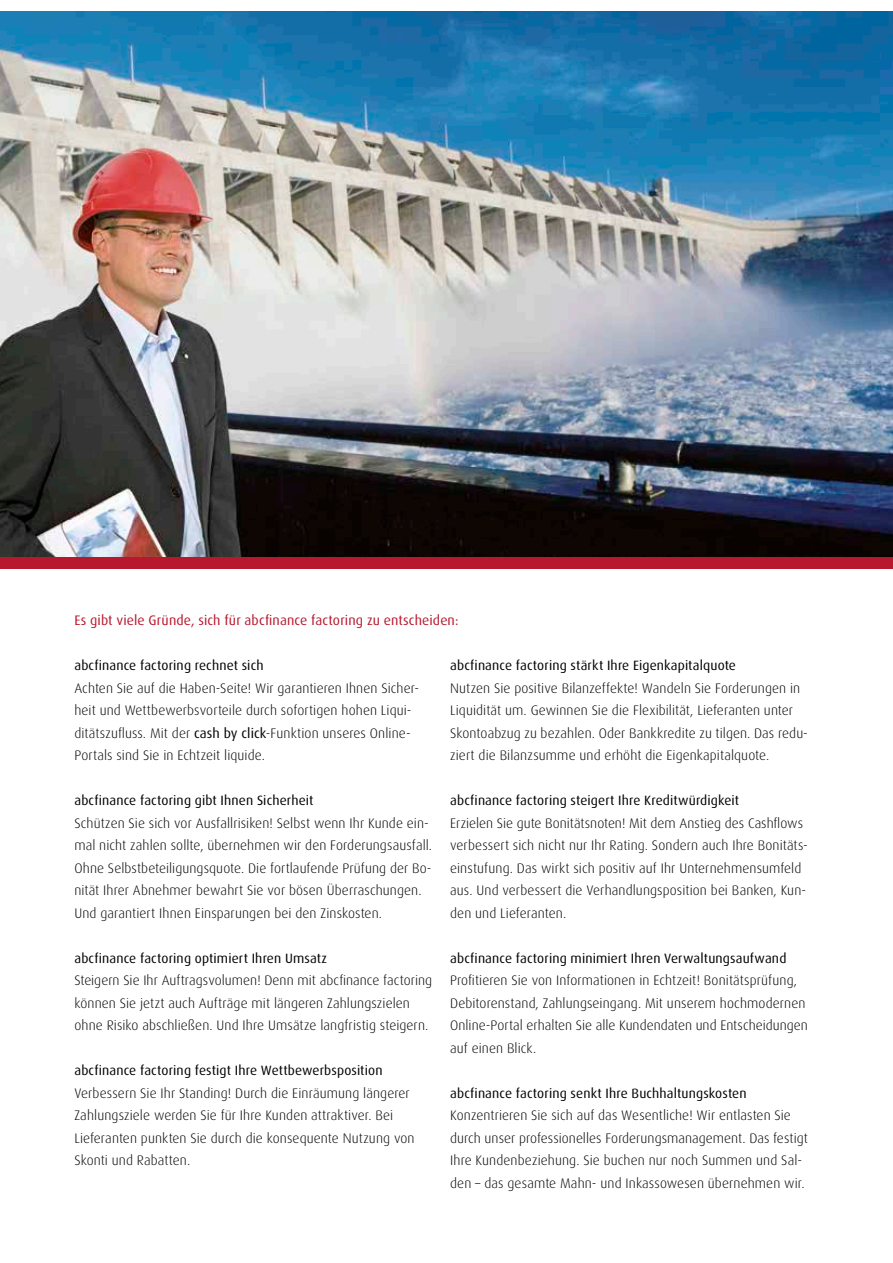
<style>
.page{position:relative;width:893px;height:1263px;background:#fff}
.page>*{position:absolute;margin:0;border:0;box-sizing:border-box;transform-origin:0 0}
.t1{font:300 13.8px/22.5px "Dax";letter-spacing:.005em;color:#000}
.t2{font:13.8px "Dax";letter-spacing:.01em;color:#b7182d}
.t3{font:13.5px "Dax";letter-spacing:.01em;color:#000}
.s1{font-weight:400}
</style>
<div class="page">
<img style="left:0;top:11px;width:893px;height:547px">
<div style="left:0;top:558px;width:893px;height:11px;background:#b7182d"></div>
<p class="t2" style="left:74px;top:613px;width:386px">Es gibt viele Gründe, sich für abcfinance factoring zu entscheiden:</p>
<p class="t3" style="left:450px;top:658px;width:287px">abcfinance factoring stärkt Ihre Eigenkapitalquote</p>
<p class="t1" style="left:450px;top:677px;width:359px">Nutzen Sie positive Bilanzeffekte! Wandeln Sie Forderungen in Liquidität um. Gewinnen Sie die Flexibilität, Lieferanten unter Skontoabzug zu bezahlen. Oder Bankkredite zu tilgen. Das redu&shy;ziert die Bilanzsumme und erhöht die Eigenkapitalquote.</p>
<p class="t3" style="left:450px;top:793px;width:291px">abcfinance factoring steigert Ihre Kreditwürdigkeit</p>
<p class="t1" style="left:450px;top:812px;width:359px">Erzielen Sie gute Bonitätsnoten! Mit dem Anstieg des Cashflows verbessert sich nicht nur Ihr Rating. Sondern auch Ihre Bonitäts&shy;einstufung. Das wirkt sich positiv auf Ihr Unternehmensumfeld aus. Und verbessert die Verhandlungsposition bei Banken, Kun&shy;den und Lieferanten.</p>
<p class="t3" style="left:450px;top:950px;width:338px">abcfinance factoring minimiert Ihren Verwaltungsaufwand</p>
<p class="t1" style="left:450px;top:969px;width:359px">Profitieren Sie von Informationen in Echtzeit! Bonitätsprüfung, Debitorenstand, Zahlungseingang. Mit unserem hochmodernen Online-Portal erhalten Sie alle Kundendaten und Entscheidungen auf einen Blick.</p>
<p class="t3" style="left:450px;top:1085px;width:298px">abcfinance factoring senkt Ihre Buchhaltungskosten</p>
<p class="t1" style="left:450px;top:1104px;width:359px">Konzentrieren Sie sich auf das Wesentliche! Wir entlasten Sie durch unser professionelles Forderungsmanagement. Das festigt Ihre Kundenbeziehung. Sie buchen nur noch Summen und Sal&shy;den – das gesamte Mahn- und Inkassowesen übernehmen wir.</p>
<p class="t3" style="left:74px;top:658px;width:191px">abcfinance factoring rechnet sich</p>
<p class="t1" style="left:74px;top:677px;width:346px">Achten Sie auf die Haben-Seite! Wir garantieren Ihnen Sicher&shy;heit und Wettbewerbsvorteile durch sofortigen hohen Liqui&shy;ditätszufluss. Mit der <span class="s1">cash by click</span>-Funktion unseres Online-Portals sind Sie in Echtzeit liquide.</p>
<p class="t3" style="left:74px;top:793px;width:241px">abcfinance factoring gibt Ihnen Sicherheit</p>
<p class="t1" style="left:74px;top:812px;width:359px">Schützen Sie sich vor Ausfallrisiken! Selbst wenn Ihr Kunde ein&shy;mal nicht zahlen sollte, übernehmen wir den Forderungsausfall.<br>Ohne Selbstbeteiligungsquote. Die fortlaufende Prüfung der Bo&shy;nität Ihrer Abnehmer bewahrt Sie vor bösen Überraschungen.<br>Und garantiert Ihnen Einsparungen bei den Zinskosten.</p>
<p class="t3" style="left:74px;top:950px;width:254px">abcfinance factoring optimiert Ihren Umsatz</p>
<p class="t1" style="left:74px;top:969px;width:359px">Steigern Sie Ihr Auftragsvolumen! Denn mit abcfinance factoring können Sie jetzt auch Aufträge mit längeren Zahlungszielen ohne Risiko abschließen. Und Ihre Umsätze langfristig steigern.</p>
<p class="t3" style="left:74px;top:1063px;width:310px">abcfinance factoring festigt Ihre Wettbewerbsposition</p>
<p class="t1" style="left:74px;top:1082px;width:342px">Verbessern Sie Ihr Standing! Durch die Einräumung längerer Zahlungsziele werden Sie für Ihre Kunden attraktiver. Bei Lieferanten punkten Sie durch die konsequente Nutzung von Skonti und Rabatten.</p>
</div>
